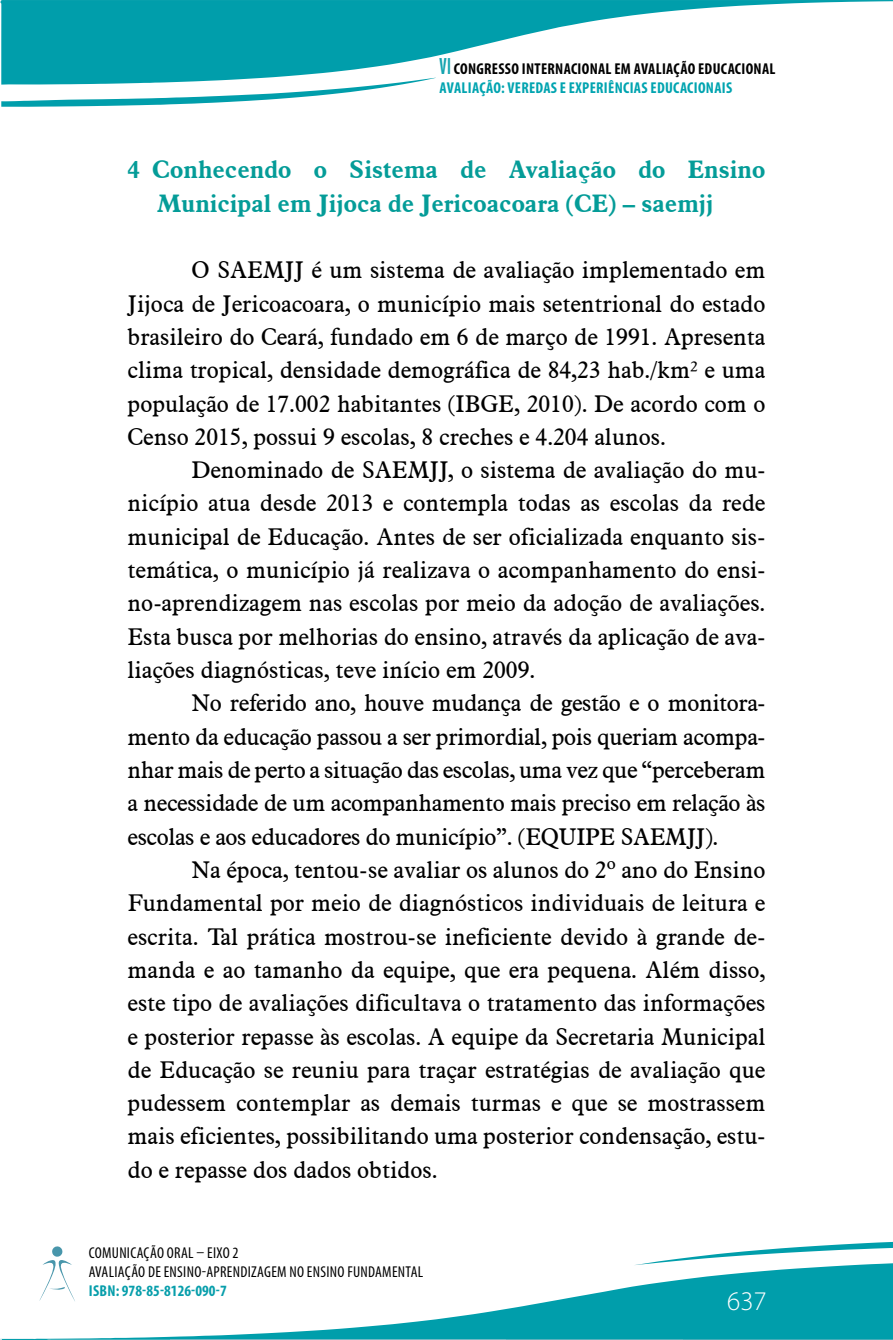
<style>
.page{position:relative;width:893px;height:1340px;background:#fff}
.page>*{position:absolute;margin:0;border:0;box-sizing:border-box;transform-origin:0 0}
.t1{font:300 27px "Myriad Pro";color:#fff}
.TÍTULO_01{font:700 24.75px/33.3px "Aldine 721 BT";color:#049c98}
.t2{font:23.62px/33.3px "Aldine 721 BT";color:#000;text-align:justify}
.t3{font:700 condensed 15.75px/18.9px "Myriad Pro";letter-spacing:.02em;color:#000}
.t4{font:condensed 15.75px/18.9px "Myriad Pro";letter-spacing:.02em;color:#000}
.t5{font:700 condensed 15.75px "Myriad Pro";color:#079eab}
.s1{font-size:23.62px;color:#15a4b0}
.s2{color:#00a4b0}
</style>
<div class="page">
<svg style="left:37px;top:1265px;width:856px;height:74px"></svg>
<hr style="left:683px;top:1339px;width:210px;height:1px;background:#46abb7">
<hr style="left:170px;top:1339px;width:337px;height:1px;background:#72b8c4">
<hr style="left:507px;top:1339px;width:176px;height:1px;background:#5bb0bc">
<svg style="left:47px;top:1339px;width:123px;height:1px"></svg>
<svg style="left:0;top:1338px;width:37px;height:1px"></svg>
<svg style="left:635px;top:1241px;width:258px;height:24px"></svg>
<svg style="left:40px;top:1246px;width:35px;height:55px"></svg>
<svg style="left:0;top:0;width:893px;height:78px;fill:#009eab"></svg>
<svg style="left:1px;top:78px;width:434px;height:29px"></svg>
<p class="t3" style="left:440px;top:59px;width:337px"><span class="s1">VI</span> CONGRESSO INTERNACIONAL EM AVALIAÇÃO EDUCACIONAL<br><span class="s2">AVALIAÇÃO: VEREDAS E EXPERIÊNCIAS EDUCACIONAIS</span></p>
<p class="TÍTULO_01" style="left:157px;top:153px;width:610px;text-indent:-29px">4 Conhecendo o Sistema de Avaliação do Ensino<br>Municipal em Jijoca de Jericoacoara (CE) – saemjj</p>
<p class="t2" style="left:128px;top:253px;width:639px;text-indent:64px">O SAEMJJ é um sistema de avaliação implementado em Jijoca de Jericoacoara, o município mais setentrional do estado brasileiro do Ceará, fundado em 6 de março de 1991. Apresenta clima tropical, densidade demográfica de 84,23 hab./km² e uma população de 17.002 habitantes (IBGE, 2010). De acordo com o Censo 2015, possui 9 escolas, 8 creches e 4.204 alunos.</p>
<p class="t2" style="left:128px;top:453px;width:639px;text-indent:64px">Denominado de SAEMJJ, o sistema de avaliação do mu&shy;nicípio atua desde 2013 e contempla todas as escolas da rede municipal de Educação. Antes de ser oficializada enquanto sis&shy;temática, o município já realizava o acompanhamento do ensi&shy;no-aprendizagem nas escolas por meio da adoção de avaliações.<br>Esta busca por melhorias do ensino, através da aplicação de ava&shy;liações diagnósticas, teve início em 2009.</p>
<p class="t2" style="left:128px;top:686px;width:639px;text-indent:64px">No referido ano, houve mudança de gestão e o monitora&shy;mento da educação passou a ser primordial, pois queriam acompa&shy;nhar mais de perto a situação das escolas, uma vez que “perceberam a necessidade de um acompanhamento mais preciso em relação às escolas e aos educadores do município”. (EQUIPE SAEMJJ).</p>
<p class="t2" style="left:128px;top:852px;width:639px;text-indent:64px">Na época, tentou-se avaliar os alunos do 2º ano do Ensino Fundamental por meio de diagnósticos individuais de leitura e escrita. Tal prática mostrou-se ineficiente devido à grande de&shy;manda e ao tamanho da equipe, que era pequena. Além disso, este tipo de avaliações dificultava o tratamento das informações e posterior repasse às escolas. A equipe da Secretaria Municipal de Educação se reuniu para traçar estratégias de avaliação que pudessem contemplar as demais turmas e que se mostrassem mais eficientes, possibilitando uma posterior condensação, estu&shy;do e repasse dos dados obtidos.</p>
<p class="t4" style="left:89px;top:1242px;width:336px">COMUNICAÇÃO ORAL – EIXO 2<br>AVALIAÇÃO DE ENSINO-APRENDIZAGEM NO ENSINO FUNDAMENTAL</p>
<p class="t5" style="left:89px;top:1280px;width:139px">ISBN: 978-85-8126-090-7</p>
<p class="t1" style="left:727px;top:1286px;width:41px">637</p>
</div>
